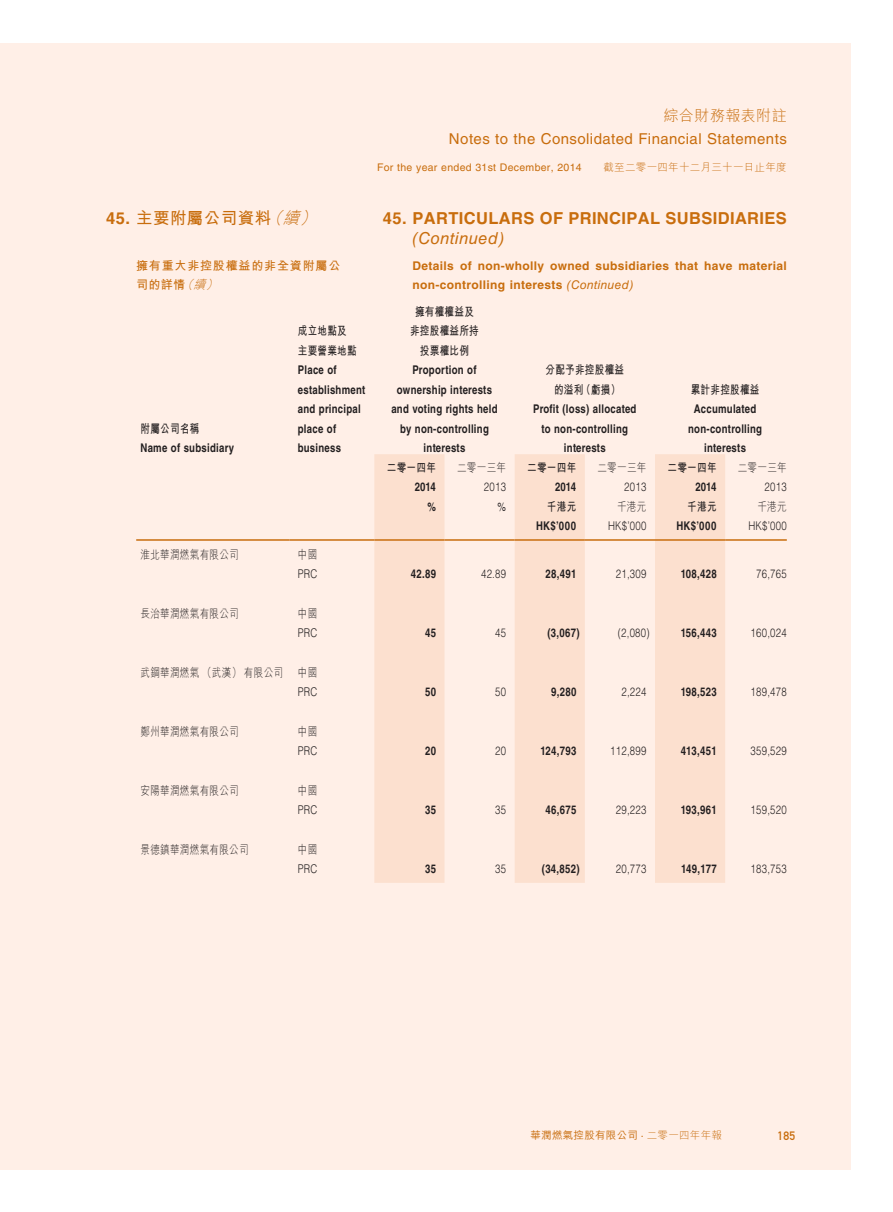
<style>
.page{position:relative;width:893px;height:1212px;background:#fff}
.page>*{position:absolute;margin:0;border:0;box-sizing:border-box;transform-origin:0 0}
.t1{font:700 16.5px "Helvetica LT Std";letter-spacing:.02em;color:#c86d0d}
.t2{font:700 16.5px "M Hei HK";letter-spacing:.03em;color:#c86d0d}
.t3{font:italic 16.5px "Helvetica LT Std";letter-spacing:.03em;color:#c86d0d}
.t4{font:15px "Helvetica LT Std";letter-spacing:.03em;color:#c86d0d}
.t5{font:300 15px "M Hei HK";letter-spacing:.03em;color:#c86d0d}
.t6{font:700 12px/19.5px "Helvetica LT Std";letter-spacing:.03em;color:#231f20;text-align:center;scale:.8 1}
.t7{font:300 12px "Helvetica LT Std";letter-spacing:.03em;color:#231f20;scale:.8 1}
.t8{font:300 12px "M Hei HK";letter-spacing:.03em;color:#231f20;scale:.8 1}
.t9{font:700 12px/19.5px "Helvetica LT Std";letter-spacing:.03em;color:#c86d0d}
.t10{font:700 12px/19.5px "M Hei HK";letter-spacing:.03em;color:#231f20;text-align:center;scale:.8 1}
.t11{font:700 12px/19.5px "M Hei HK";letter-spacing:.07em;color:#c86d0d}
.t12{font:12px "DIN Mittelschrift Std";color:#c86d0d}
.t13{font:12px "Helvetica LT Std";color:#231f20;scale:.8 1}
.t14{font:10.5px "Helvetica LT Std";letter-spacing:.03em;color:#c86d0d}
.t15{font:500 10.5px "M Hei HK";letter-spacing:.03em;color:#c86d0d}
.t16{font:300 10.5px "M Hei HK";letter-spacing:.03em;color:#c86d0d}
.s1{font-family:"Helvetica LT Std"}
.s2{font-weight:300;font-style:italic}
.s3{font-weight:400;font-style:italic}
.s4{font-family:"Helvetica LT Std";font-weight:400}
.s5{font-weight:300}
</style>
<div class="page">
<div style="left:0;top:43px;width:850px;height:1126px;background:#ffefe7"></div>
<svg style="left:374px;top:454px;width:351px;height:429px;fill:#fce0cf"></svg>
<hr style="left:136px;top:539px;width:153px;height:2px;background:#c86d0d">
<hr style="left:289px;top:539px;width:85px;height:2px;background:#c86d0d">
<hr style="left:374px;top:539px;width:70px;height:2px;background:#c86d0d">
<hr style="left:444px;top:539px;width:71px;height:2px;background:#c86d0d">
<hr style="left:515px;top:539px;width:70px;height:2px;background:#c86d0d">
<hr style="left:585px;top:539px;width:70px;height:2px;background:#c86d0d">
<hr style="left:655px;top:539px;width:70px;height:2px;background:#c86d0d">
<hr style="left:725px;top:539px;width:62px;height:2px;background:#c86d0d">
<p class="t5" style="left:664px;top:105px;width:124px">綜合財務報表附註</p>
<p class="t4" style="left:449px;top:130px;width:339px">Notes to the Consolidated Financial Statements</p>
<p class="t14" style="left:377px;top:161px;width:206px">For the year ended 31st December, 2014</p>
<p class="t16" style="left:603px;top:160px;width:185px">截至二零一四年十二月三十一日止年度</p>
<h1 class="t2" style="left:106px;top:206px;width:217px"><span class="s1">45.</span> 主要附屬公司資料<span class="s2">（續）</span></h1>
<p class="t11" style="left:136px;top:255px;width:206px">擁有重大非控股權益的非全資附屬公司的詳情<span class="s2">（續）</span></p>
<p class="t10" style="left:140px;top:418px;width:75px">附屬公司名稱</p>
<p class="t6" style="left:140px;top:438px;width:119px">Name of subsidiary</p>
<p class="t10" style="left:298px;top:320px;width:75px;text-align:left">成立地點及主要營業地點</p>
<p class="t6" style="left:298px;top:360px;width:86px;text-align:left">Place of establishment and principal place of business</p>
<h1 class="t1" style="left:383px;top:209px;width:118px">45. PARTICULAR</h1>
<h1 class="t1" style="left:523px;top:209px;width:265px">S OF PRINCIPAL SUBSIDIARIES</h1>
<h1 class="t3" style="left:413px;top:229px;width:93px">(Continued)</h1>
<p class="t9" style="left:413px;top:256px;width:376px">Details of non-wholly owned subsidiaries that have material non-controlling interests <span class="s3">(Continued)</span></p>
<p class="t10" style="left:410px;top:301px;width:88px">擁有權權益及非控股權益所持投票權比例</p>
<p class="t6" style="left:391px;top:360px;width:134px">Proportion of ownership interests and voting rights held by non-controlling interests</p>
<p class="t10" style="left:545px;top:359px;width:100px">分配予非控股權益的溢利（虧損）</p>
<p class="t6" style="left:533px;top:399px;width:131px">Profit (loss) allocated to non-controlling interests</p>
<p class="t10" style="left:691px;top:379px;width:88px">累計非控股權益</p>
<p class="t6" style="left:688px;top:399px;width:94px">Accumulated non-controlling interests</p>
<p class="t10" style="left:387px;top:457px;width:63px">二零一四年</p>
<p class="t8" style="left:457px;top:459px;width:63px">二零一三年</p>
<p class="t10" style="left:527px;top:457px;width:63px">二零一四年</p>
<p class="t8" style="left:597px;top:459px;width:63px">二零一三年</p>
<p class="t10" style="left:668px;top:457px;width:63px">二零一四年</p>
<p class="t8" style="left:738px;top:459px;width:63px">二零一三年</p>
<p class="t6" style="left:415px;top:477px;width:28px">2014</p>
<p class="t7" style="left:484px;top:479px;width:29px">2013</p>
<p class="t6" style="left:555px;top:477px;width:28px">2014</p>
<p class="t7" style="left:624px;top:479px;width:29px">2013</p>
<p class="t6" style="left:695px;top:477px;width:28px">2014</p>
<p class="t7" style="left:765px;top:479px;width:29px">2013</p>
<p class="t6" style="left:427px;top:497px;width:12px">%</p>
<p class="t13" style="left:498px;top:500px;width:12px">%</p>
<p class="t10" style="left:547px;top:496px;width:38px">千港元</p>
<p class="t8" style="left:617px;top:498px;width:38px">千港元</p>
<p class="t10" style="left:687px;top:496px;width:38px">千港元</p>
<p class="t8" style="left:757px;top:498px;width:38px">千港元</p>
<p class="t6" style="left:536px;top:516px;width:52px">HK$’000</p>
<p class="t7" style="left:608px;top:518px;width:50px">HK$’000</p>
<p class="t6" style="left:676px;top:516px;width:52px">HK$’000</p>
<p class="t7" style="left:748px;top:518px;width:50px">HK$’000</p>
<p class="t8" style="left:140px;top:546px;width:125px">淮北華潤燃氣有限公司</p>
<p class="t8" style="left:298px;top:546px;width:26px">中國</p>
<p class="t7" style="left:298px;top:566px;width:26px">PRC</p>
<p class="t6" style="left:411px;top:564px;width:33px">42.89</p>
<p class="t7" style="left:481px;top:566px;width:33px">42.89</p>
<p class="t6" style="left:546px;top:564px;width:40px">28,491</p>
<p class="t7" style="left:616px;top:566px;width:40px">21,309</p>
<p class="t6" style="left:681px;top:564px;width:46px">108,428</p>
<p class="t7" style="left:756px;top:566px;width:40px">76,765</p>
<p class="t8" style="left:140px;top:605px;width:125px">長治華潤燃氣有限公司</p>
<p class="t8" style="left:298px;top:605px;width:26px">中國</p>
<p class="t7" style="left:298px;top:625px;width:26px">PRC</p>
<p class="t6" style="left:425px;top:623px;width:15px">45</p>
<p class="t7" style="left:495px;top:625px;width:15px">45</p>
<p class="t6" style="left:547px;top:623px;width:42px">(3,067)</p>
<p class="t7" style="left:618px;top:625px;width:42px">(2,080)</p>
<p class="t6" style="left:681px;top:623px;width:46px">156,443</p>
<p class="t7" style="left:750px;top:625px;width:47px">160,024</p>
<p class="t8" style="left:140px;top:664px;width:222px">武鋼華潤燃氣（武漢）有限公司 中國</p>
<p class="t7" style="left:298px;top:684px;width:26px">PRC</p>
<p class="t6" style="left:425px;top:682px;width:15px">50</p>
<p class="t7" style="left:495px;top:684px;width:15px">50</p>
<p class="t6" style="left:551px;top:682px;width:33px">9,280</p>
<p class="t7" style="left:621px;top:684px;width:33px">2,224</p>
<p class="t6" style="left:681px;top:682px;width:46px">198,523</p>
<p class="t7" style="left:750px;top:684px;width:47px">189,478</p>
<p class="t8" style="left:140px;top:723px;width:125px">鄭州華潤燃氣有限公司</p>
<p class="t8" style="left:298px;top:723px;width:26px">中國</p>
<p class="t7" style="left:298px;top:743px;width:26px">PRC</p>
<p class="t6" style="left:425px;top:741px;width:15px">20</p>
<p class="t7" style="left:495px;top:743px;width:15px">20</p>
<p class="t6" style="left:540px;top:741px;width:46px">124,793</p>
<p class="t7" style="left:610px;top:743px;width:47px">112,899</p>
<p class="t6" style="left:681px;top:741px;width:46px">413,451</p>
<p class="t7" style="left:750px;top:743px;width:47px">359,529</p>
<p class="t8" style="left:140px;top:782px;width:125px">安陽華潤燃氣有限公司</p>
<p class="t8" style="left:298px;top:782px;width:26px">中國</p>
<p class="t7" style="left:298px;top:802px;width:26px">PRC</p>
<p class="t6" style="left:425px;top:800px;width:15px">35</p>
<p class="t7" style="left:495px;top:802px;width:15px">35</p>
<p class="t6" style="left:546px;top:800px;width:40px">46,675</p>
<p class="t7" style="left:616px;top:802px;width:40px">29,223</p>
<p class="t6" style="left:681px;top:800px;width:46px">193,961</p>
<p class="t7" style="left:750px;top:802px;width:47px">159,520</p>
<p class="t8" style="left:140px;top:841px;width:137px">景德鎮華潤燃氣有限公司</p>
<p class="t8" style="left:298px;top:841px;width:26px">中國</p>
<p class="t7" style="left:298px;top:861px;width:26px">PRC</p>
<p class="t6" style="left:425px;top:859px;width:15px">35</p>
<p class="t7" style="left:495px;top:861px;width:15px">35</p>
<p class="t6" style="left:542px;top:859px;width:49px">(34,852)</p>
<p class="t7" style="left:616px;top:861px;width:40px">20,773</p>
<p class="t6" style="left:681px;top:859px;width:46px">149,177</p>
<p class="t7" style="left:750px;top:861px;width:47px">183,753</p>
<p class="t15" style="left:530px;top:1127px;width:193px">華潤燃氣控股有限公司 <span class="s4">·</span> <span class="s5">二零一四年年報</span></p>
<p class="t12" style="left:777px;top:1128px;width:19px">185</p>
</div>
